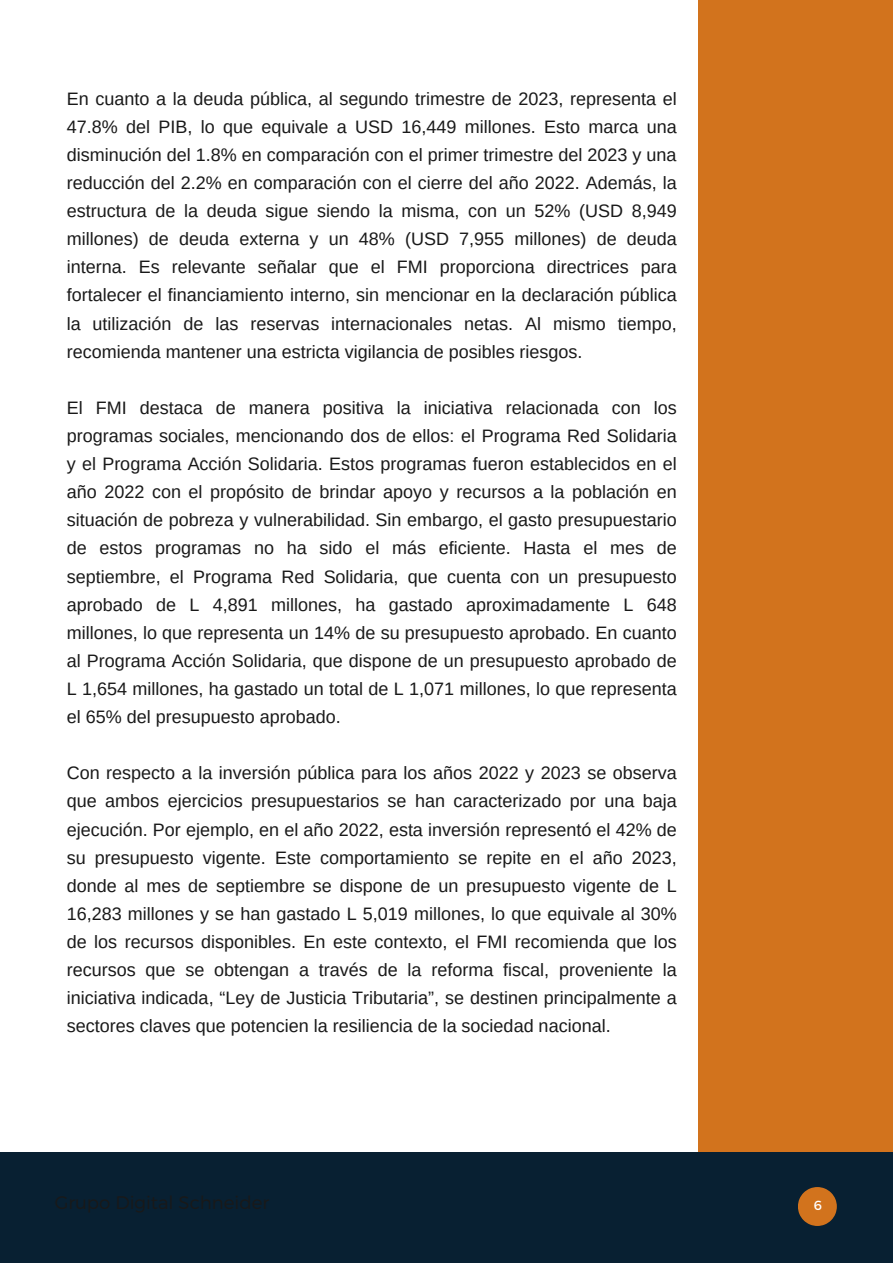
<style>
.page{position:relative;width:893px;height:1264px;background:#fff}
.page>*{position:absolute;margin:0;border:0;box-sizing:border-box;transform-origin:0 0}
.t1{font:300 18.15px "Montserrat";color:#191919}
.t2{font:18px/28px "Arimo";color:#191919;text-align:justify}
.t3{font:13.2px "Montserrat";color:#fff}
</style>
<div class="page">
<div style="left:698px;top:0;width:194px;height:1225px;background:#d2731d"></div>
<div style="left:0;top:1152px;width:892px;height:110px;background:#082032"></div>
<svg style="left:798px;top:1187px;width:38px;height:38px"></svg>
<p class="t2" style="left:67px;top:84px;width:611px">En cuanto a la deuda pública, al segundo trimestre de 2023, representa el 47.8% del PIB, lo que equivale a USD 16,449 millones. Esto marca una disminución del 1.8% en comparación con el primer trimestre del 2023 y una reducción del 2.2% en comparación con el cierre del año 2022. Además, la estructura de la deuda sigue siendo la misma, con un 52% (USD 8,949 millones) de deuda externa y un 48% (USD 7,955 millones) de deuda interna. Es relevante señalar que el FMI proporciona directrices para fortalecer el financiamiento interno, sin mencionar en la declaración pública la utilización de las reservas internacionales netas. Al mismo tiempo, recomienda mantener una estricta vigilancia de posibles riesgos.</p>
<p class="t2" style="left:67px;top:393px;width:611px">El FMI destaca de manera positiva la iniciativa relacionada con los programas sociales, mencionando dos de ellos: el Programa Red Solidaria y el Programa Acción Solidaria. Estos programas fueron establecidos en el año 2022 con el propósito de brindar apoyo y recursos a la población en situación de pobreza y vulnerabilidad. Sin embargo, el gasto presupuestario de estos programas no ha sido el más eficiente. Hasta el mes de septiembre, el Programa Red Solidaria, que cuenta con un presupuesto aprobado de L 4,891 millones, ha gastado aproximadamente L 648 millones, lo que representa un 14% de su presupuesto aprobado. En cuanto al Programa Acción Solidaria, que dispone de un presupuesto aprobado de L 1,654 millones, ha gastado un total de L 1,071 millones, lo que representa el 65% del presupuesto aprobado.</p>
<p class="t2" style="left:67px;top:759px;width:611px">Con respecto a la inversión pública para los años 2022 y 2023 se observa que ambos ejercicios presupuestarios se han caracterizado por una baja ejecución. Por ejemplo, en el año 2022, esta inversión representó el 42% de su presupuesto vigente. Este comportamiento se repite en el año 2023, donde al mes de septiembre se dispone de un presupuesto vigente de L 16,283 millones y se han gastado L 5,019 millones, lo que equivale al 30% de los recursos disponibles. En este contexto, el FMI recomienda que los recursos que se obtengan a través de la reforma fiscal, proveniente la iniciativa indicada, “Ley de Justicia Tributaria”, se destinen principalmente a sectores claves que potencien la resiliencia de la sociedad nacional.</p>
<p class="t1" style="left:55px;top:1190px;width:216px">Grupo Digital Schneider</p>
<p class="t3" style="left:813px;top:1196px;width:10px">6</p>
</div>
